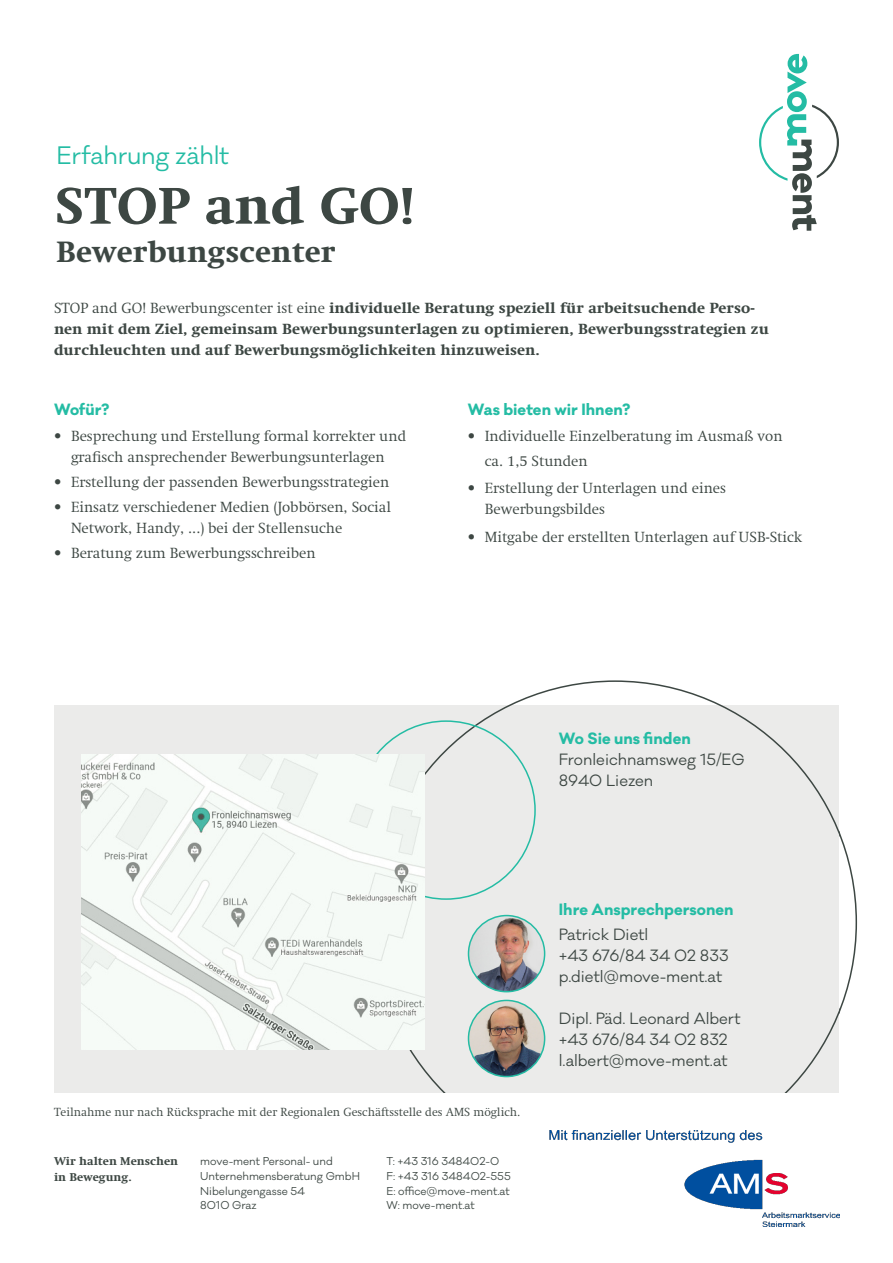
<style>
.page{position:relative;width:893px;height:1263px;background:#fff}
.page>*{position:absolute;margin:0;border:0;box-sizing:border-box;transform-origin:0 0}
.t1{font:800 52.5px "Swift LT Pro";color:#3d4743}
.t2{font:800 30px "Swift LT Pro";color:#3d4743}
.t3{font:23.25px "Galano Classic";letter-spacing:-.01em;color:#24bca4}
.t4{font:300 15px/21px "Swift LT Pro";color:#3d4743}
.t5{font:800 15px/21px "Swift LT Pro";color:#3d4743}
.t6{font:15px/21px "Galano Classic";color:#3d4743}
.t7{font:700 15px "Galano Classic";letter-spacing:.005em;color:#24bca4}
.t8{font:300 12px "Swift LT Pro";color:#3d4743}
.t9{font:800 11.55px/16.2px "Swift LT Pro";color:#3d4743}
.t10{font:10.5px/14.7px "Galano Classic";color:#3d4743}
.s1{font-weight:300}
</style>
<div class="page">
<svg style="left:759px;top:54px;width:80px;height:177px"></svg>
<img style="left:550px;top:1130px;width:289px;height:96px">
<div style="left:54px;top:705px;width:785px;height:388px;background:#ebebea"></div>
<svg style="left:373px;top:705px;width:466px;height:388px"></svg>
<img style="left:468px;top:915px;width:77px;height:77px;border-radius:38px">
<div style="left:468px;top:915px;width:77px;height:77px;border:2px solid #24bca4;border-radius:50%"></div>
<img style="left:468px;top:1000px;width:77px;height:76px;border-radius:38px">
<div style="left:468px;top:1000px;width:77px;height:77px;border:2px solid #24bca4;border-radius:50%"></div>
<img style="left:82px;top:755px;width:342px;height:294px">
<p class="t3" style="left:56px;top:141px;width:174px">Erfahrung zählt</p>
<p class="t1" style="left:55px;top:174px;width:362px">STOP and GO!</p>
<p class="t2" style="left:56px;top:234px;width:281px">Bewerbungscenter</p>
<p class="t5" style="left:54px;top:297px;width:716px"><span class="s1">STOP and GO! Bewerbungscenter ist eine</span> individuelle Beratung speziell für arbeitsuchende Perso&shy;nen mit dem Ziel, gemeinsam Bewerbungsunterlagen zu optimieren, Bewerbungsstrategien zu durchleuchten und auf Bewerbungsmöglichkeiten hinzuweisen.</p>
<p class="t7" style="left:54px;top:400px;width:57px">Wofür?</p>
<p class="t4" style="left:54px;top:425px;width:354px;text-align:center">• Besprechung und Erstellung formal korrekter und grafisch ansprechender Bewerbungsunterlagen</p>
<p class="t4" style="left:54px;top:471px;width:337px">• Erstellung der passenden Bewerbungsstrategien</p>
<p class="t4" style="left:71px;top:497px;width:321px;text-indent:-17px">• Einsatz verschiedener Medien (Jobbörsen, Social<br>Network, Handy, ...) bei der Stellensuche</p>
<p class="t4" style="left:54px;top:543px;width:263px">• Beratung zum Bewerbungsschreiben</p>
<p class="t7" style="left:468px;top:400px;width:164px">Was bieten wir Ihnen?</p>
<p class="t4" style="left:468px;top:425px;width:316px">• Individuelle Einzelberatung im Ausmaß von</p>
<p class="t4" style="left:485px;top:450px;width:104px">ca. 1,5 Stunden</p>
<p class="t4" style="left:485px;top:478px;width:243px;text-indent:-17px">• Erstellung der Unterlagen und eines<br>Bewerbungsbildes</p>
<p class="t4" style="left:468px;top:526px;width:336px">• Mitgabe der erstellten Unterlagen auf USB-Stick</p>
<p class="t7" style="left:559px;top:729px;width:133px">Wo Sie uns finden</p>
<p class="t6" style="left:559px;top:749px;width:187px">Fronleichnamsweg 15/EG<br>8940 Liezen</p>
<p class="t7" style="left:559px;top:900px;width:176px">Ihre Ansprechpersonen</p>
<p class="t6" style="left:559px;top:924px;width:91px">Patrick Dietl</p>
<p class="t6" style="left:559px;top:945px;width:171px">+43 676/84 34 02 833</p>
<p class="t6" style="left:559px;top:966px;width:165px">p.dietl@move-ment.at</p>
<p class="t6" style="left:559px;top:1009px;width:183px">Dipl. Päd. Leonard Albert</p>
<p class="t6" style="left:559px;top:1030px;width:171px">+43 676/84 34 02 832</p>
<p class="t6" style="left:559px;top:1051px;width:170px">l.albert@move-ment.at</p>
<p class="t8" style="left:54px;top:1105px;width:468px">Teilnahme nur nach Rücksprache mit der Regionalen Geschäftsstelle des AMS möglich.</p>
<p class="t9" style="left:54px;top:1153px;width:126px">Wir halten Menschen in Bewegung.</p>
<p class="t10" style="left:200px;top:1154px;width:161px">move-ment Personal- und<br>Unternehmensberatung GmbH</p>
<p class="t10" style="left:200px;top:1183px;width:106px">Nibelungengasse 54</p>
<p class="t10" style="left:200px;top:1198px;width:58px">8010 Graz</p>
<p class="t10" style="left:387px;top:1154px;width:114px">T: +43 316 348402-0</p>
<p class="t10" style="left:387px;top:1169px;width:126px">F: +43 316 348402-555</p>
<p class="t10" style="left:387px;top:1183px;width:125px">E: office@move-ment.at</p>
<p class="t10" style="left:387px;top:1198px;width:90px">W: move-ment.at</p>
</div>
